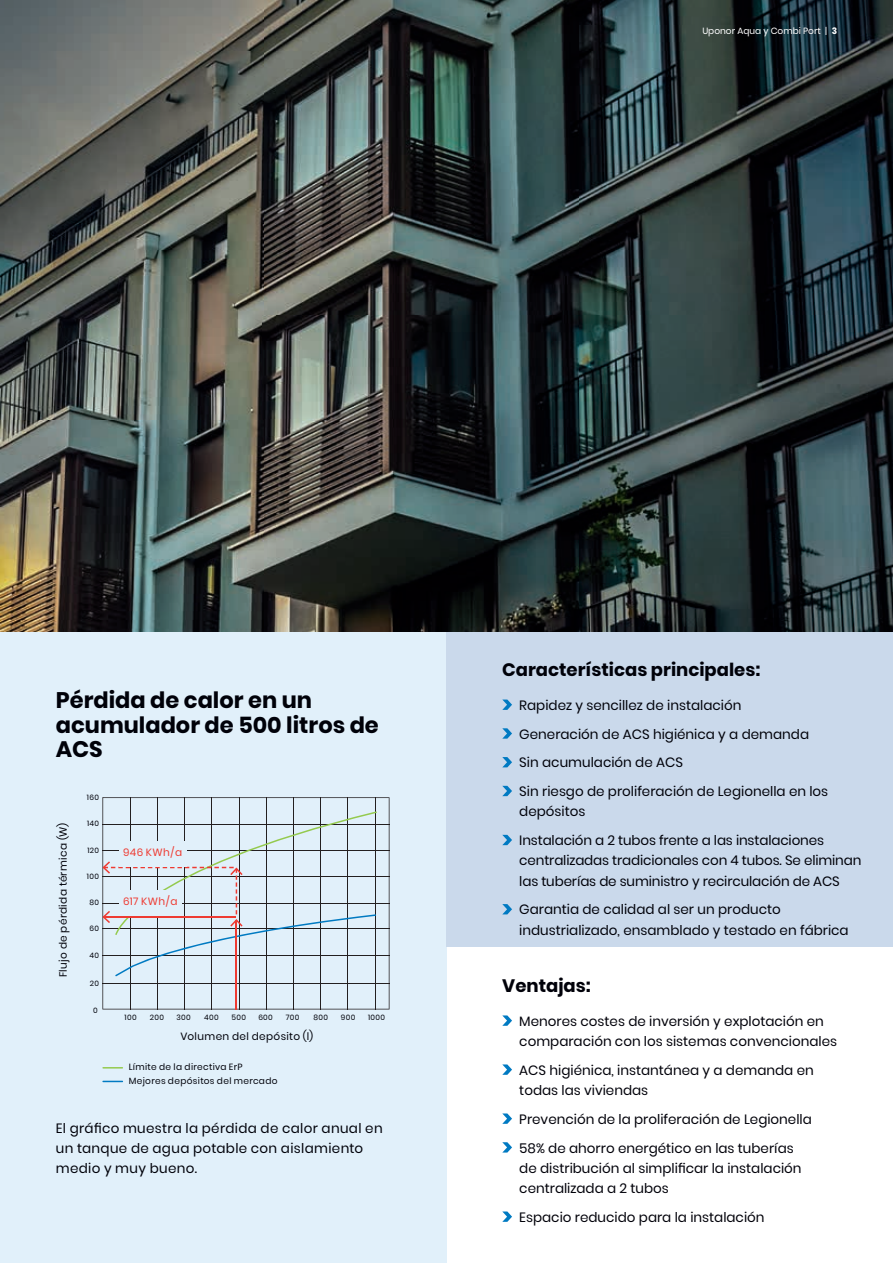
<style>
.page{position:relative;width:893px;height:1263px;background:#fff}
.page>*{position:absolute;margin:0;border:0;box-sizing:border-box;transform-origin:0 0}
.t1{font:700 22.5px/24.8px "Poppins";color:#000109}
.t2{font:700 18px "Poppins";color:#000109}
.t3{font:13.5px/20.2px "Poppins";color:#000109}
.t4{font:13.5px/20.2px "Poppins";letter-spacing:.025em;color:#000109}
.t5{font:10.5px "Poppins";letter-spacing:.035em;color:#000109}
.t6{font:10.5px "Poppins";letter-spacing:.035em;color:#ee3b32}
.t7{font:9px/13.6px "Poppins";letter-spacing:.04em;color:#000109}
.t8{font:9px "Poppins";color:#fff}
.t9{font:7.5px "Poppins";letter-spacing:.045em;color:#000109}
.s1{font-weight:700}
</style>
<div class="page">
<div style="left:0;top:631px;width:446px;height:632px;background:#e1f0fa"></div>
<div style="left:446px;top:631px;width:447px;height:316px;background:#cad9eb"></div>
<img style="left:0;top:0;width:893px;height:631px">
<svg style="left:502px;top:1015px;width:10px;height:11px"></svg>
<svg style="left:502px;top:1064px;width:10px;height:11px"></svg>
<svg style="left:502px;top:1113px;width:10px;height:11px"></svg>
<svg style="left:502px;top:1142px;width:10px;height:10px"></svg>
<svg style="left:502px;top:1211px;width:10px;height:11px"></svg>
<svg style="left:502px;top:699px;width:10px;height:11px"></svg>
<svg style="left:502px;top:728px;width:10px;height:11px"></svg>
<svg style="left:502px;top:757px;width:10px;height:10px"></svg>
<svg style="left:502px;top:786px;width:10px;height:10px"></svg>
<svg style="left:502px;top:835px;width:10px;height:10px"></svg>
<svg style="left:502px;top:904px;width:10px;height:10px"></svg>
<svg style="left:102px;top:797px;width:287px;height:212px"></svg>
<hr style="left:130px;top:797px;width:1px;height:212px;background:#231f20">
<hr style="left:102px;top:824px;width:287px;height:1px;background:#231f20">
<hr style="left:102px;top:850px;width:287px;height:1px;background:#231f20">
<hr style="left:102px;top:877px;width:287px;height:1px;background:#231f20">
<hr style="left:102px;top:903px;width:287px;height:1px;background:#231f20">
<hr style="left:102px;top:928px;width:287px;height:1px;background:#231f20">
<hr style="left:102px;top:956px;width:287px;height:1px;background:#231f20">
<hr style="left:102px;top:983px;width:287px;height:1px;background:#231f20">
<hr style="left:157px;top:797px;width:1px;height:212px;background:#231f20">
<hr style="left:184px;top:797px;width:1px;height:212px;background:#231f20">
<hr style="left:212px;top:797px;width:1px;height:212px;background:#231f20">
<hr style="left:239px;top:797px;width:1px;height:212px;background:#231f20">
<hr style="left:266px;top:797px;width:1px;height:212px;background:#231f20">
<hr style="left:293px;top:797px;width:1px;height:212px;background:#231f20">
<hr style="left:321px;top:797px;width:1px;height:212px;background:#231f20">
<hr style="left:348px;top:797px;width:1px;height:212px;background:#231f20">
<hr style="left:375px;top:797px;width:1px;height:212px;background:#231f20">
<hr style="left:236px;top:920px;width:1px;height:89px;background:#ee3b32">
<svg style="left:102px;top:811px;width:275px;height:165px"></svg>
<svg style="left:102px;top:1067px;width:21px;height:1px"></svg>
<svg style="left:102px;top:1081px;width:21px;height:1px"></svg>
<div style="left:119px;top:841px;width:67px;height:26px;background:#e1f0fa"></div>
<div style="left:119px;top:890px;width:63px;height:26px;background:#e1f0fa"></div>
<p class="t8" style="left:702px;top:26px;width:136px">Uponor Aqua y Combi Port | <span class="s1">3</span></p>
<h1 class="t1" style="left:56px;top:688px;width:325px">Pérdida de calor en un acumulador de 500 litros de<br>ACS</h1>
<p class="t5" style="left:57px;top:977px;width:156px;rotate:-90deg">Flujo de pérdida térmica (W)</p>
<p class="t9" style="left:87px;top:793px;width:14px">160</p>
<p class="t9" style="left:87px;top:819px;width:14px">140</p>
<p class="t9" style="left:87px;top:846px;width:13px">120</p>
<p class="t9" style="left:87px;top:872px;width:14px">100</p>
<p class="t9" style="left:89px;top:898px;width:11px">80</p>
<p class="t9" style="left:89px;top:924px;width:11px">60</p>
<p class="t9" style="left:89px;top:951px;width:11px">40</p>
<p class="t9" style="left:90px;top:979px;width:11px">20</p>
<p class="t9" style="left:93px;top:1006px;width:6px">0</p>
<p class="t6" style="left:123px;top:846px;width:61px">946 KWh / a</p>
<p class="t6" style="left:123px;top:896px;width:56px">617 KWh / a</p>
<p class="t9" style="left:125px;top:1012px;width:14px">100</p>
<p class="t9" style="left:150px;top:1012px;width:16px">200</p>
<p class="t9" style="left:177px;top:1012px;width:16px">300</p>
<p class="t9" style="left:204px;top:1012px;width:16px">400</p>
<p class="t9" style="left:232px;top:1012px;width:16px">500</p>
<p class="t9" style="left:258px;top:1012px;width:16px">600</p>
<p class="t9" style="left:286px;top:1012px;width:15px">700</p>
<p class="t9" style="left:313px;top:1012px;width:16px">800</p>
<p class="t9" style="left:341px;top:1012px;width:16px">900</p>
<p class="t9" style="left:368px;top:1012px;width:19px">1000</p>
<p class="t5" style="left:181px;top:1030px;width:134px">Volumen del depósito (l)</p>
<p class="t7" style="left:129px;top:1060px;width:150px">Límite de la directiva ErP<br>Mejores depósitos del mercado</p>
<p class="t4" style="left:56px;top:1118px;width:328px">El gráfico muestra la pérdida de calor anual en un tanque de agua potable con aislamiento medio y muy bueno.</p>
<h2 class="t2" style="left:502px;top:659px;width:260px">Características principales:</h2>
<p class="t3" style="left:519px;top:691px;width:310px;line-height:28.8px">Rapidez y sencillez de instalación<br>Generación de ACS higiénica y a demanda Sin acumulación de ACS<br>Sin riesgo de proliferación de Legionella en los</p>
<p class="t3" style="left:519px;top:797px;width:306px;line-height:28.8px">depósitos<br>Instalación a 2 tubos frente a las instalaciones</p>
<p class="t3" style="left:519px;top:851px;width:344px">centralizadas tradicionales con 4 tubos. Se eliminan las tuberías de suministro y recirculación de ACS</p>
<p class="t3" style="left:519px;top:900px;width:331px">Garantia de calidad al ser un producto industrializado, ensamblado y testado en fábrica</p>
<h2 class="t2" style="left:502px;top:975px;width:90px">Ventajas:</h2>
<p class="t3" style="left:519px;top:1011px;width:319px">Menores costes de inversión y explotación en comparación con los sistemas convencionales</p>
<p class="t3" style="left:519px;top:1060px;width:296px">ACS higiénica, instantánea y a demanda en todas las viviendas</p>
<p class="t3" style="left:519px;top:1105px;width:294px;line-height:28.8px">Prevención de la proliferación de Legionella<br>58% de ahorro energético en las tuberías</p>
<p class="t3" style="left:519px;top:1158px;width:284px">de distribución al simplificar la instalación centralizada a 2 tubos</p>
<p class="t3" style="left:519px;top:1207px;width:247px">Espacio reducido para la instalación</p>
</div>
